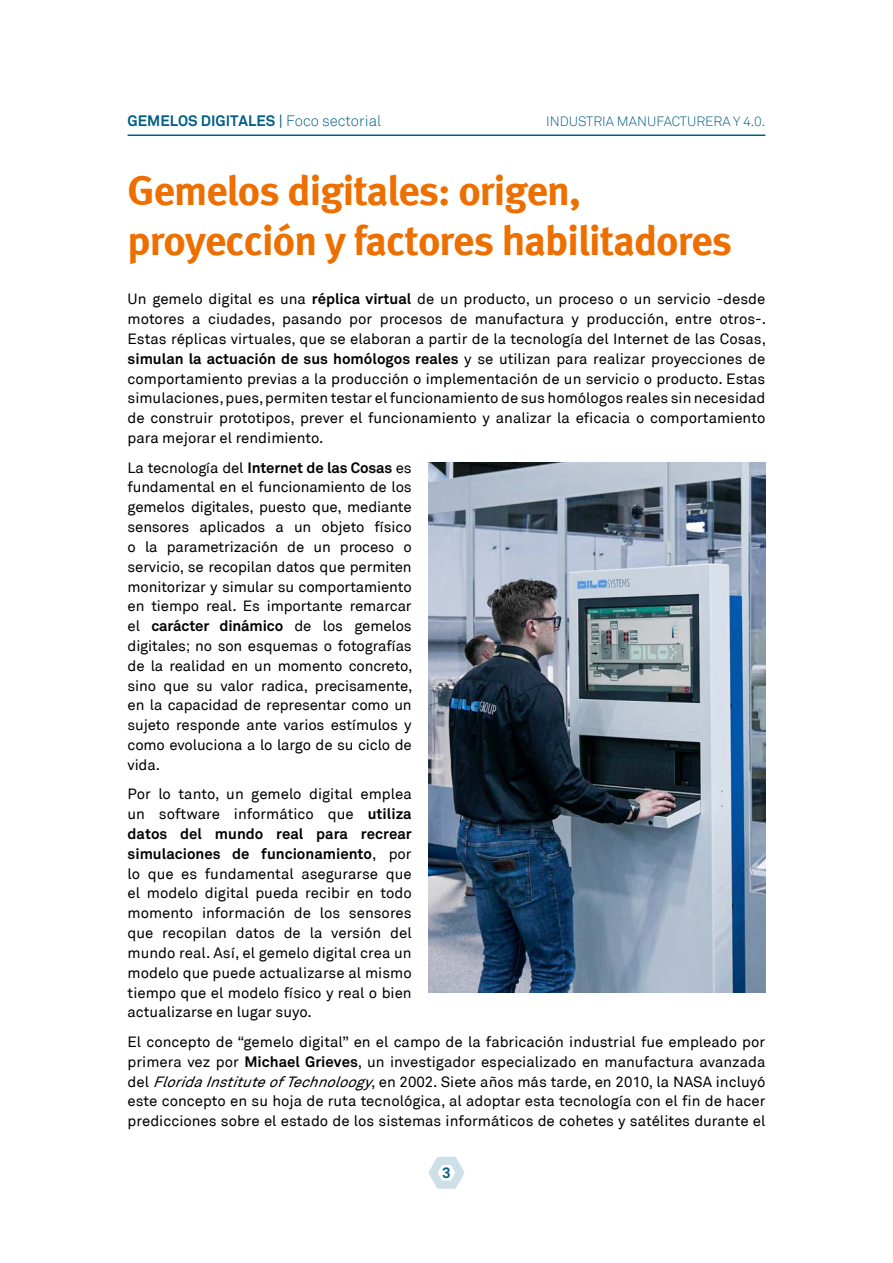
<style>
.page{position:relative;width:893px;height:1263px;background:#fff}
.page>*{position:absolute;margin:0;border:0;box-sizing:border-box;transform-origin:0 0}
.t1{font:700 41.55px/49.9px "Meta";letter-spacing:-.02em;color:#ed6f00}
.t2{font:700 15px "Akkurat";color:#005e85}
.t3{font:14.85px/19.8px "Akkurat";color:#000;text-align:justify}
.t4{font:300 13.5px "Akkurat";color:#005e85}
.s1{font-weight:400}
.s2{font-weight:300}
.s3{font-weight:700}
.s4{font-style:italic}
</style>
<div class="page">
<hr style="left:128px;top:134px;width:637px;height:2px;background:#005e85">
<svg style="left:429px;top:1157px;width:35px;height:32px"></svg>
<img style="left:429px;top:463px;width:336px;height:530px">
<p class="t2" style="left:128px;top:111px;width:255px">GEMELOS DIGITALES <span class="s1">|</span> <span class="s2">Foco sectorial</span></p>
<p class="t4" style="left:546px;top:113px;width:221px">INDUSTRIA MANUFACTURERA Y 4.0.</p>
<h1 class="t1" style="left:128px;top:165px;width:606px">Gemelos digitales: origen, proyección y factores habilitadores</h1>
<p class="t3" style="left:128px;top:289px;width:640px;text-align:left">Un gemelo digital es una <span class="s3">réplica virtual</span> de un producto, un proceso o un servicio -desde motores a ciudades, pasando por procesos de manufactura y producción, entre otros-.<br>Estas réplicas virtuales, que se elaboran a partir de la tecnología del Internet de las Cosas, <span class="s3">simulan la actuación de sus homólogos reales</span> y se utilizan para realizar proyecciones de comportamiento previas a la producción o implementación de un servicio o producto. Estas simulaciones, pues, permiten testar el funcionamiento de sus homólogos reales sin necesidad de construir prototipos, prever el funcionamiento y analizar la eficacia o comportamiento para mejorar el rendimiento.</p>
<p class="t3" style="left:128px;top:458px;width:286px">La tecnología del <span class="s3">Internet de las Cosas</span> es fundamental en el funcionamiento de los gemelos digitales, puesto que, mediante sensores aplicados a un objeto físico o la parametrización de un proceso o servicio, se recopilan datos que permiten monitorizar y simular su comportamiento en tiempo real. Es importante remarcar el <span class="s3">carácter dinámico</span> de los gemelos digitales; no son esquemas o fotografías de la realidad en un momento concreto, sino que su valor radica, precisamente, en la capacidad de representar como un sujeto responde ante varios estímulos y como evoluciona a lo largo de su ciclo de vida.</p>
<p class="t3" style="left:128px;top:784px;width:286px">Por lo tanto, un gemelo digital emplea un software informático que <span class="s3">utiliza datos del mundo real para recrear simulaciones de funcionamiento</span>, por lo que es fundamental asegurarse que el modelo digital pueda recibir en todo momento información de los sensores que recopilan datos de la versión del mundo real. Así, el gemelo digital crea un modelo que puede actualizarse al mismo tiempo que el modelo físico y real o bien actualizarse en lugar suyo.</p>
<p class="t3" style="left:128px;top:1032px;width:639px">El concepto de “gemelo digital” en el campo de la fabricación industrial fue empleado por primera vez por <span class="s3">Michael Grieves</span>, un investigador especializado en manufactura avanzada del <span class="s4">FloridaInstituteofTechnoloogy</span>, en 2002. Siete años más tarde, en 2010, la NASA incluyó este concepto en su hoja de ruta tecnológica, al adoptar esta tecnología con el fin de hacer predicciones sobre el estado de los sistemas informáticos de cohetes y satélites durante el</p>
<p class="t2" style="left:442px;top:1163px;width:10px">3</p>
</div>
